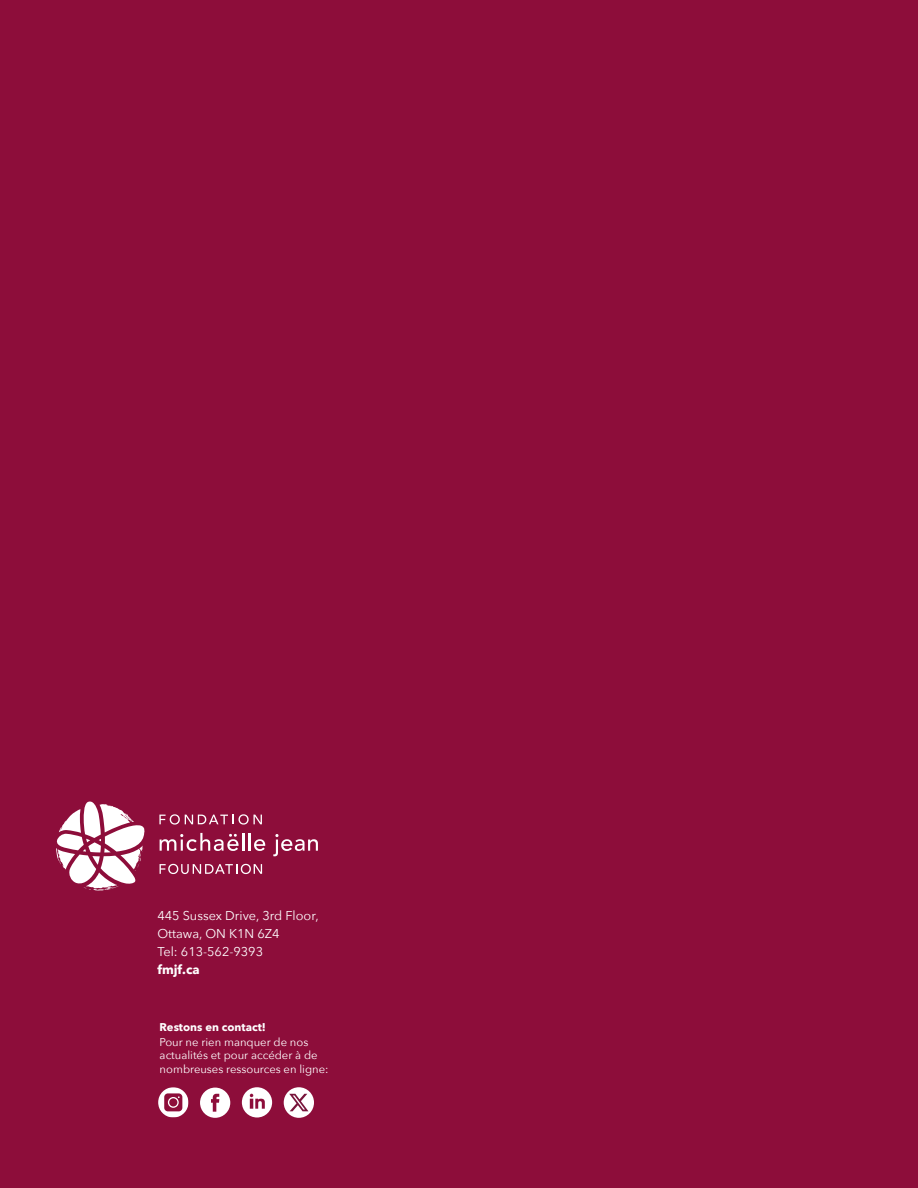
<style>
.page{position:relative;width:918px;height:1188px;background:#8d0d3a}
.page>*{position:absolute;margin:0;border:0;box-sizing:border-box;transform-origin:0 0}
.t1{font:12.75px "Avenir Next";color:#fff}
.t2{font:700 12.75px "Avenir Next";color:#fff}
.t3{font:11.25px/13.5px "Avenir Next";color:#fff}
.t4{font:700 11.25px "Avenir Next";color:#fff}
</style>
<div class="page">
<svg style="left:56px;top:802px;width:89px;height:89px"></svg>
<svg style="left:159px;top:814px;width:103px;height:11px"></svg>
<svg style="left:160px;top:864px;width:102px;height:10px"></svg>
<svg style="left:160px;top:833px;width:105px;height:18px"></svg>
<svg style="left:273px;top:834px;width:45px;height:22px"></svg>
<svg style="left:242px;top:1087px;width:30px;height:31px"></svg>
<svg style="left:200px;top:1088px;width:30px;height:30px"></svg>
<svg style="left:158px;top:1087px;width:30px;height:31px"></svg>
<div style="left:284px;top:1087px;width:30px;height:31px;background:#fff;border-radius:50%"></div>
<svg style="left:289px;top:1094px;width:19px;height:17px"></svg>
<p class="t1" style="left:157px;top:905px;width:163px">445 Sussex Drive, 3rd Floor,</p>
<p class="t1" style="left:157px;top:923px;width:124px">Ottawa, ON K1N 6Z4</p>
<p class="t1" style="left:157px;top:941px;width:107px">Tel: 613-562-9393</p>
<p class="t2" style="left:157px;top:958px;width:44px">fmjf.ca</p>
<p class="t4" style="left:160px;top:1017px;width:108px">Restons en contact!</p>
<p class="t3" style="left:160px;top:1035px;width:170px">Pour ne rien manquer de nos actualités et pour accéder à de nombreuses ressources en ligne:</p>
</div>
